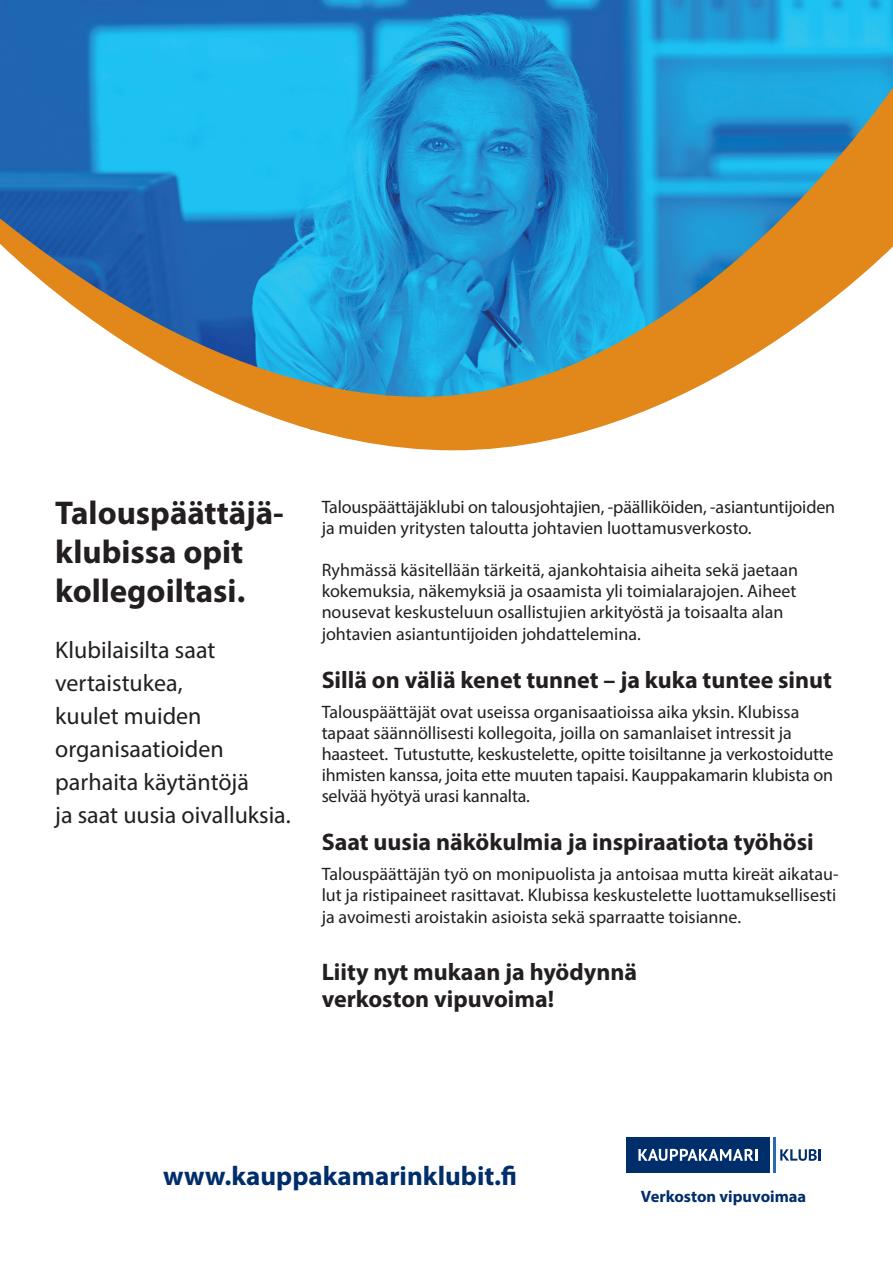
<style>
.page{position:relative;width:893px;height:1263px;background:#fff}
.page>*{position:absolute;margin:0;border:0;box-sizing:border-box;transform-origin:0 0}
.t1{font:700 33px/39px "Myriad Pro";color:#231f20}
.t2{font:700 27px "Myriad Pro";color:#002e6b}
.t3{font:700 24px/27px "Myriad Pro";color:#231f20}
.t4{font:24px/33px "Myriad Pro";color:#231f20}
.t5{font:18px/21.1px "Myriad Pro";color:#231f20}
.t6{font:700 16.5px "Myriad Pro";color:#002e6b}
</style>
<div class="page">
<img style="left:0;top:0;width:893px;height:43px">
<svg style="left:0;top:43px;width:893px;height:407px"></svg>
<hr style="left:773px;top:1137px;width:3px;height:35px;background:#286bb4">
<div style="left:626px;top:1137px;width:144px;height:35px;background:#002e6b"></div>
<svg style="left:638px;top:1149px;width:120px;height:12px"></svg>
<svg style="left:780px;top:1149px;width:41px;height:12px"></svg>
<p class="t1" style="left:55px;top:493px;width:230px">Talouspäättäjä&shy;klubissa opit kollegoiltasi.</p>
<p class="t4" style="left:55px;top:633px;width:237px">Klubilaisilta saat vertaistukea,<br>kuulet muiden organisaatioiden parhaita käytäntöjä<br>ja saat uusia oivalluksia.</p>
<p class="t5" style="left:322px;top:496px;width:515px">Talouspäättäjäklubi on talousjohtajien, -päälliköiden, -asiantuntijoiden ja muiden yritysten taloutta johtavien luottamusverkosto.</p>
<p class="t5" style="left:322px;top:559px;width:478px">Ryhmässä käsitellään tärkeitä, ajankohtaisia aiheita sekä jaetaan kokemuksia, näkemyksiä ja osaamista yli toimialarajojen. Aiheet nousevat keskusteluun osallistujien arkityöstä ja toisaalta alan johtavien asiantuntijoiden johdattelemina.</p>
<p class="t3" style="left:322px;top:665px;width:512px">Sillä on väliä kenet tunnet – ja kuka tuntee sinut</p>
<p class="t5" style="left:322px;top:701px;width:513px">Talouspäättäjät ovat useissa organisaatioissa aika yksin. Klubissa tapaat säännöllisesti kollegoita, joilla on samanlaiset intressit ja haasteet. Tutustutte, keskustelette, opitte toisiltanne ja verkostoidutte ihmisten kanssa, joita ette muuten tapaisi. Kauppakamarin klubista on selvää hyötyä urasi kannalta.</p>
<p class="t3" style="left:322px;top:828px;width:493px">Saat uusia näkökulmia ja inspiraatiota työhösi</p>
<p class="t5" style="left:322px;top:863px;width:519px">Talouspäättäjän työ on monipuolista ja antoisaa mutta kireät aikatau&shy;lut ja ristipaineet rasittavat. Klubissa keskustelette luottamuksellisesti ja avoimesti aroistakin asioista sekä sparraatte toisianne.</p>
<p class="t3" style="left:322px;top:958px;width:317px">Liity nyt mukaan ja hyödynnä verkoston vipuvoima!</p>
<p class="t2" style="left:163px;top:1159px;width:355px">www.kauppakamarinklubit.fi</p>
<p class="t6" style="left:641px;top:1185px;width:167px">Verkoston vipuvoimaa</p>
</div>
